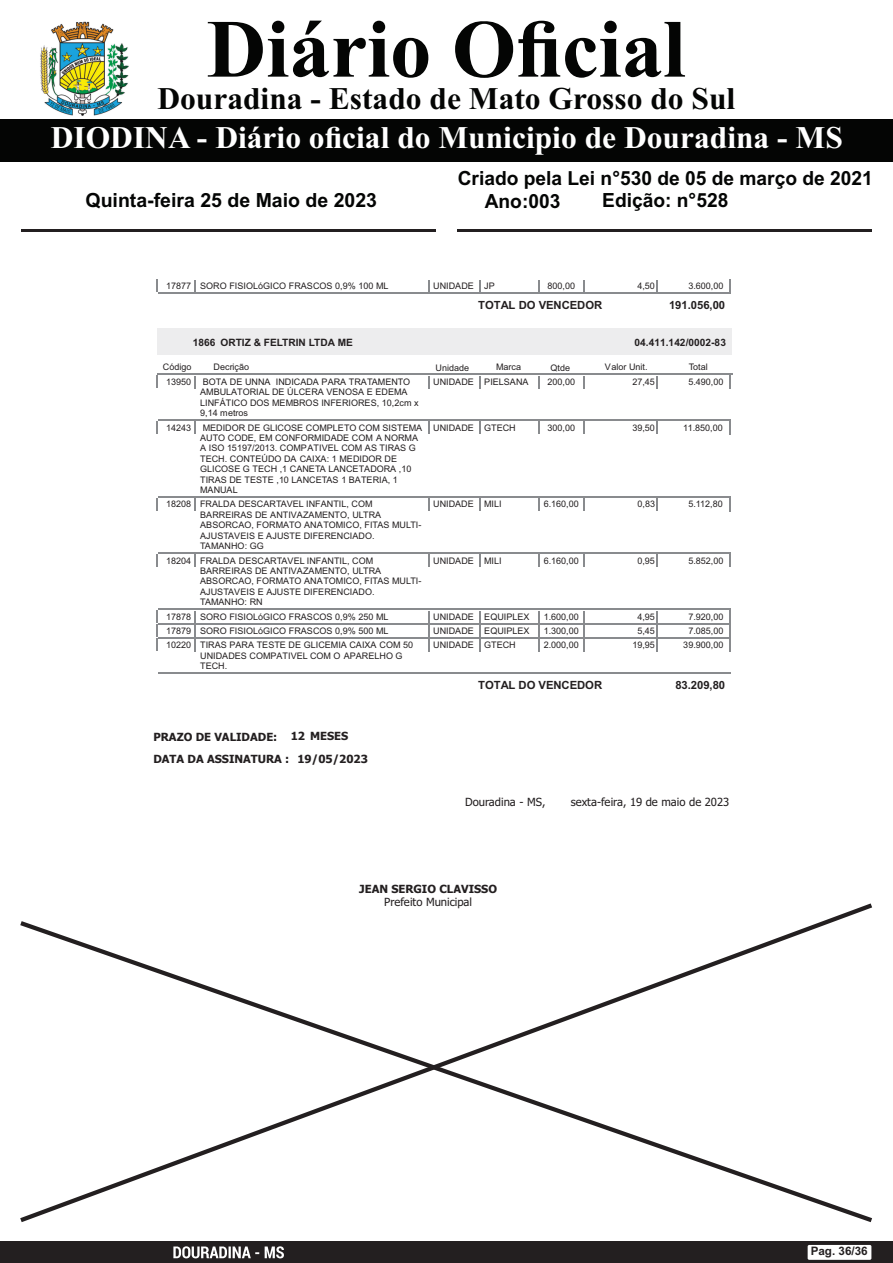
<style>
.page{position:relative;width:893px;height:1263px;background:#fff}
.page>*{position:absolute;margin:0;border:0;box-sizing:border-box;transform-origin:0 0}
.t1{font:700 82.5px "Times New Roman";color:#040504}
.t2{font:700 31.5px "Times New Roman";color:#fff}
.t3{font:700 31.5px "Times New Roman";color:#040504}
.t4{font:700 19.5px "Arial";color:#040504}
.t5{font:700 11.7px "Arial";color:#231f20}
.t6{font:700 11.25px/22.8px "Tahoma";color:#231f20}
.t7{font:11.25px "Tahoma";color:#231f20}
.t8{font:700 11.25px "Arial";color:#231f20}
.t9{font:700 10.2px "Arial";color:#231f20}
.t10{font:9px/10.4px "Arial";color:#231f20}
</style>
<div class="page">
<hr style="left:158px;top:292px;width:573px;height:1px;background:#898b8e">
<svg style="left:156px;top:279px;width:2px;height:12px"></svg>
<svg style="left:194px;top:280px;width:2px;height:12px"></svg>
<svg style="left:428px;top:280px;width:1px;height:12px"></svg>
<svg style="left:479px;top:280px;width:1px;height:12px"></svg>
<svg style="left:538px;top:280px;width:1px;height:12px"></svg>
<svg style="left:730px;top:279px;width:1px;height:13px"></svg>
<svg style="left:584px;top:280px;width:1px;height:12px"></svg>
<svg style="left:657px;top:280px;width:1px;height:12px"></svg>
<div style="left:157px;top:328px;width:576px;height:28px;background:#ededee"></div>
<hr style="left:157px;top:328px;width:576px;height:1px;background:#fff">
<hr style="left:157px;top:374px;width:575px;height:1px;background:#898b8e">
<hr style="left:158px;top:420px;width:573px;height:1px;background:#898b8e">
<svg style="left:156px;top:375px;width:2px;height:13px"></svg>
<svg style="left:194px;top:376px;width:2px;height:12px"></svg>
<svg style="left:428px;top:376px;width:1px;height:12px"></svg>
<svg style="left:479px;top:376px;width:1px;height:12px"></svg>
<svg style="left:538px;top:376px;width:1px;height:12px"></svg>
<svg style="left:730px;top:375px;width:1px;height:13px"></svg>
<svg style="left:584px;top:376px;width:1px;height:12px"></svg>
<svg style="left:657px;top:376px;width:1px;height:12px"></svg>
<hr style="left:158px;top:496px;width:573px;height:2px;background:#898b8e">
<svg style="left:156px;top:421px;width:2px;height:12px"></svg>
<svg style="left:194px;top:422px;width:2px;height:12px"></svg>
<svg style="left:428px;top:422px;width:1px;height:12px"></svg>
<svg style="left:479px;top:422px;width:1px;height:12px"></svg>
<svg style="left:538px;top:422px;width:1px;height:12px"></svg>
<svg style="left:730px;top:421px;width:1px;height:13px"></svg>
<svg style="left:584px;top:422px;width:1px;height:12px"></svg>
<svg style="left:657px;top:422px;width:1px;height:12px"></svg>
<hr style="left:158px;top:553px;width:573px;height:1px;background:#898b8e">
<svg style="left:156px;top:498px;width:2px;height:12px"></svg>
<svg style="left:194px;top:499px;width:2px;height:12px"></svg>
<svg style="left:428px;top:499px;width:1px;height:12px"></svg>
<svg style="left:479px;top:499px;width:1px;height:12px"></svg>
<svg style="left:538px;top:499px;width:1px;height:12px"></svg>
<svg style="left:730px;top:498px;width:1px;height:13px"></svg>
<svg style="left:584px;top:499px;width:1px;height:12px"></svg>
<svg style="left:657px;top:499px;width:1px;height:12px"></svg>
<hr style="left:158px;top:609px;width:573px;height:1px;background:#898b8e">
<svg style="left:156px;top:554px;width:2px;height:12px"></svg>
<svg style="left:194px;top:555px;width:2px;height:12px"></svg>
<svg style="left:428px;top:555px;width:1px;height:12px"></svg>
<svg style="left:479px;top:555px;width:1px;height:12px"></svg>
<svg style="left:538px;top:555px;width:1px;height:12px"></svg>
<svg style="left:730px;top:554px;width:1px;height:13px"></svg>
<svg style="left:584px;top:555px;width:1px;height:12px"></svg>
<svg style="left:657px;top:555px;width:1px;height:12px"></svg>
<hr style="left:158px;top:623px;width:573px;height:1px;background:#898b8e">
<hr style="left:158px;top:637px;width:573px;height:1px;background:#898b8e">
<hr style="left:158px;top:673px;width:573px;height:1px;background:#898b8e">
<svg style="left:156px;top:610px;width:2px;height:41px"></svg>
<svg style="left:194px;top:611px;width:2px;height:41px"></svg>
<svg style="left:428px;top:611px;width:1px;height:41px"></svg>
<svg style="left:479px;top:611px;width:1px;height:41px"></svg>
<svg style="left:538px;top:611px;width:1px;height:41px"></svg>
<svg style="left:730px;top:610px;width:1px;height:42px"></svg>
<svg style="left:584px;top:611px;width:1px;height:41px"></svg>
<svg style="left:657px;top:611px;width:1px;height:41px"></svg>
<div style="left:0;top:119px;width:893px;height:42px;background:#040504"></div>
<img style="left:40px;top:21px;width:89px;height:95px">
<div style="left:0;top:1242px;width:893px;height:21px;background:#231f20"></div>
<div style="left:808px;top:1245px;width:63px;height:15px;background:#fff;border-radius:2px"></div>
<svg style="left:173px;top:1246px;width:111px;height:12px"></svg>
<hr style="left:21px;top:229px;width:415px;height:3px;background:#231f20">
<hr style="left:457px;top:229px;width:414px;height:3px;background:#231f20">
<svg style="left:20px;top:903px;width:852px;height:320px"></svg>
<h1 class="t1" style="left:207px;top:21px;width:480px">Diário Oficial</h1>
<h2 class="t3" style="left:157px;top:88px;width:579px">Douradina - Estado de Mato Grosso do Sul</h2>
<h2 class="t2" style="left:51px;top:126px;width:793px">DIODINA - Diário oficial do Municipio de Douradina - MS</h2>
<h3 class="t4" style="left:458px;top:171px;width:417px">Criado pela Lei n°530 de 05 de março de 2021</h3>
<h3 class="t4" style="left:86px;top:193px;width:293px">Quinta-feira 25 de Maio de 2023</h3>
<h3 class="t4" style="left:602px;top:192px;width:128px">Edição: n°528</h3>
<h3 class="t4" style="left:485px;top:194px;width:77px">Ano:003</h3>
<p class="t10" style="left:166px;top:281px;width:224px">17877 SORO FISIOLóGICO FRASCOS 0,9% 100 ML</p>
<p class="t10" style="left:433px;top:281px;width:63px">UNIDADE JP</p>
<p class="t10" style="left:547px;top:281px;width:29px">800,00</p>
<p class="t10" style="left:637px;top:281px;width:19px">4,50</p>
<p class="t10" style="left:688px;top:281px;width:37px">3.600,00</p>
<p class="t8" style="left:478px;top:300px;width:126px">TOTAL DO VENCEDOR</p>
<p class="t8" style="left:669px;top:301px;width:58px">191.056,00</p>
<p class="t9" style="left:193px;top:338px;width:24px">1866</p>
<p class="t9" style="left:634px;top:338px;width:93px">04.411.142/0002-83</p>
<p class="t10" style="left:163px;top:363px;width:30px">Código</p>
<p class="t10" style="left:214px;top:363px;width:37px">Decrição</p>
<p class="t10" style="left:436px;top:364px;width:35px">Unidade</p>
<p class="t10" style="left:496px;top:363px;width:26px">Marca</p>
<p class="t10" style="left:550px;top:364px;width:21px">Qtde</p>
<p class="t10" style="left:605px;top:362px;width:44px">Valor Unit.</p>
<p class="t10" style="left:689px;top:362px;width:21px">Total</p>
<p class="t9" style="left:220px;top:338px;width:134px">ORTIZ &amp; FELTRIN LTDA ME</p>
<p class="t10" style="left:166px;top:377px;width:27px">13950</p>
<p class="t10" style="left:200px;top:377px;width:220px">BOTA DE UNNA INDICADA PARA TRATAMENTO<br>AMBULATORIAL DE ÚLCERA VENOSA E EDEMA<br>LINFÁTICO DOS MEMBROS INFERIORES, 10,2cm x<br>9,14 metros</p>
<p class="t10" style="left:433px;top:377px;width:97px">UNIDADE PIELSANA</p>
<p class="t10" style="left:547px;top:377px;width:29px">200,00</p>
<p class="t10" style="left:632px;top:377px;width:24px">27,45</p>
<p class="t10" style="left:688px;top:377px;width:37px">5.490,00</p>
<p class="t10" style="left:166px;top:423px;width:27px">14243</p>
<p class="t10" style="left:200px;top:423px;width:224px">MEDIDOR DE GLICOSE COMPLETO COM SISTEMA AUTO CODE, EM CONFORMIDADE COM A NORMA A ISO 15197/2013. COMPATIVEL COM AS TIRAS G TECH. CONTEÚDO DA CAIXA: 1 MEDIDOR DE GLICOSE G TECH ,1 CANETA LANCETADORA ,10<br>TIRAS DE TESTE ,10 LANCETAS 1 BATERIA, 1<br>MANUAL</p>
<p class="t10" style="left:433px;top:423px;width:84px">UNIDADE GTECH</p>
<p class="t10" style="left:547px;top:423px;width:29px">300,00</p>
<p class="t10" style="left:632px;top:423px;width:24px">39,50</p>
<p class="t10" style="left:683px;top:423px;width:41px">11.850,00</p>
<p class="t10" style="left:200px;top:500px;width:223px;text-indent:-34px">18208 FRALDA DESCARTAVEL INFANTIL, COM BARREIRAS DE ANTIVAZAMENTO, ULTRA ABSORCAO, FORMATO ANATOMICO, FITAS MULTI-AJUSTAVEIS E AJUSTE DIFERENCIADO.<br>TAMANHO: GG</p>
<p class="t10" style="left:433px;top:500px;width:70px">UNIDADE MILI</p>
<p class="t10" style="left:544px;top:500px;width:37px">6.160,00</p>
<p class="t10" style="left:637px;top:500px;width:19px">0,83</p>
<p class="t10" style="left:688px;top:500px;width:36px">5.112,80</p>
<p class="t10" style="left:200px;top:556px;width:223px;text-indent:-34px">18204 FRALDA DESCARTAVEL INFANTIL, COM BARREIRAS DE ANTIVAZAMENTO, ULTRA ABSORCAO, FORMATO ANATOMICO, FITAS MULTI-AJUSTAVEIS E AJUSTE DIFERENCIADO.<br>TAMANHO: RN</p>
<p class="t10" style="left:433px;top:556px;width:70px">UNIDADE MILI</p>
<p class="t10" style="left:544px;top:556px;width:37px">6.160,00</p>
<p class="t10" style="left:637px;top:556px;width:19px">0,95</p>
<p class="t10" style="left:688px;top:556px;width:37px">5.852,00</p>
<p class="t10" style="left:166px;top:612px;width:224px">17878 SORO FISIOLóGICO FRASCOS 0,9% 250 ML</p>
<p class="t10" style="left:433px;top:612px;width:98px">UNIDADE EQUIPLEX</p>
<p class="t10" style="left:544px;top:612px;width:37px">1.600,00</p>
<p class="t10" style="left:637px;top:612px;width:19px">4,95</p>
<p class="t10" style="left:688px;top:612px;width:37px">7.920,00</p>
<p class="t10" style="left:166px;top:626px;width:224px">17879 SORO FISIOLóGICO FRASCOS 0,9% 500 ML</p>
<p class="t10" style="left:433px;top:626px;width:98px">UNIDADE EQUIPLEX</p>
<p class="t10" style="left:544px;top:626px;width:37px">1.300,00</p>
<p class="t10" style="left:637px;top:626px;width:19px">5,45</p>
<p class="t10" style="left:688px;top:626px;width:37px">7.085,00</p>
<p class="t10" style="left:200px;top:641px;width:214px;text-indent:-34px">10220 TIRAS PARA TESTE DE GLICEMIA CAIXA COM 50<br>UNIDADES COMPATIVEL COM O APARELHO G<br>TECH.</p>
<p class="t10" style="left:433px;top:641px;width:84px">UNIDADE GTECH</p>
<p class="t10" style="left:544px;top:641px;width:37px">2.000,00</p>
<p class="t10" style="left:632px;top:641px;width:24px">19,95</p>
<p class="t10" style="left:683px;top:641px;width:42px">39.900,00</p>
<p class="t8" style="left:478px;top:681px;width:126px">TOTAL DO VENCEDOR</p>
<p class="t8" style="left:675px;top:681px;width:51px">83.209,80</p>
<p class="t6" style="left:153px;top:726px;width:216px">PRAZO DE VALIDADE: 12 MESES<br>DATA DA ASSINATURA : 19/05/2023</p>
<p class="t7" style="left:465px;top:797px;width:82px">Douradina - MS,</p>
<p class="t7" style="left:571px;top:798px;width:160px">sexta-feira, 19 de maio de 2023</p>
<p class="t6" style="left:359px;top:879px;width:139px">JEAN SERGIO CLAVISSO</p>
<p class="t7" style="left:384px;top:897px;width:89px">Prefeito Municipal</p>
<p class="t5" style="left:811px;top:1247px;width:59px">Pag. 36/36</p>
</div>
